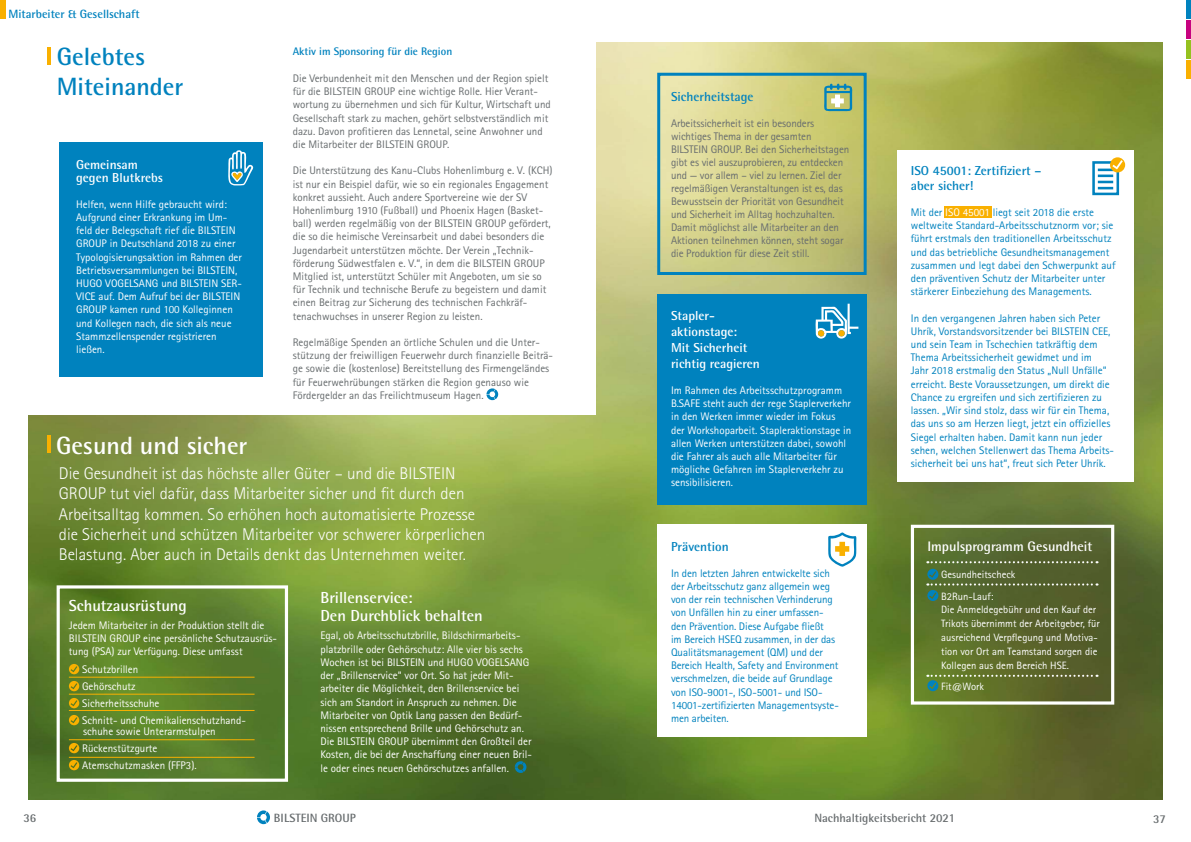
<style>
.page{position:relative;width:1191px;height:842px;background:#fff}
.page>*{position:absolute;margin:0;border:0;box-sizing:border-box;transform-origin:0 0}
.t1{font:700 25px/30px "Rotis Semi Sans Std";color:#0082be}
.t2{font:700 25px "Rotis Semi Sans Std";color:#fff}
.t3{font:300 17px/20.4px "Rotis Sans Serif Std";color:#fff}
.t4{font:700 16px/18px "Rotis Semi Sans Std";color:#fff}
.t5{font:700 13.8px "Rotis Semi Sans Std";color:#fff}
.t6{font:700 13px/16px "Rotis Semi Sans Std";color:#fff}
.t7{font:700 13px/15px "Rotis Semi Sans Std";color:#0082be}
.t8{font:700 12px "Rotis Semi Sans Std";color:#676c6e}
.t9{font:700 12px "Rotis Semi Sans Std";color:#0082be}
.t10{font:11px/13.2px "Rotis Sans Serif Std";color:#676c6e}
.t11{font:11px/13.2px "Rotis Sans Serif Std";color:#fff}
.t12{font:11px/13.2px "Rotis Sans Serif Std";color:#0082be}
.t13{font:700 11px "Rotis Semi Sans Std";color:#0082be}
.t14{font:10.6px/13.8px "Rotis Sans Serif Std";color:#fff}
.s1{color:#fff}
</style>
<div class="page">
<div style="left:1185px;top:0;width:6px;height:19px;background:#0082be"></div>
<div style="left:1185px;top:20px;width:6px;height:19px;background:#c7027f"></div>
<div style="left:1185px;top:40px;width:6px;height:19px;background:#95c11f"></div>
<div style="left:1185px;top:61px;width:6px;height:18px;background:#f9b000"></div>
<svg style="left:257px;top:810px;width:13px;height:14px"></svg>
<img style="left:28px;top:43px;width:1134px;height:756px">
<div style="left:9px;top:31px;width:586px;height:383px;background:#fff"></div>
<svg style="left:515px;top:761px;width:11px;height:12px"></svg>
<div style="left:60px;top:142px;width:203px;height:235px;background:#0082be"></div>
<svg style="left:486px;top:388px;width:12px;height:12px"></svg>
<div style="left:0;top:0;width:5px;height:19px;background:#f9b000"></div>
<hr style="left:47px;top:436px;width:4px;height:17px;background:#f9b000">
<hr style="left:47px;top:48px;width:4px;height:17px;background:#f9b000">
<div style="left:911px;top:525px;width:203px;height:180px;border:3px solid #fff"></div>
<svg style="left:927px;top:569px;width:170px;height:32px;background:#556736"></svg>
<svg style="left:927px;top:675px;width:170px;height:16px;background:#627336"></svg>
<svg style="left:927px;top:561px;width:170px;height:2px"></svg>
<div style="left:896px;top:150px;width:237px;height:332px;background:#fff"></div>
<div style="left:1092px;top:161px;width:27px;height:34px;border:3px solid #0082be"></div>
<svg style="left:1110px;top:157px;width:15px;height:15px"></svg>
<svg style="left:1097px;top:160px;width:25px;height:29px"></svg>
<div style="left:944px;top:207px;width:47px;height:11px;background:#f9b000"></div>
<svg style="left:228px;top:150px;width:25px;height:35px"></svg>
<div style="left:657px;top:525px;width:209px;height:212px;background:#fff"></div>
<svg style="left:828px;top:532px;width:28px;height:35px"></svg>
<div style="left:657px;top:295px;width:209px;height:210px;background:#0082be"></div>
<svg style="left:815px;top:304px;width:43px;height:35px"></svg>
<div style="left:657px;top:73px;width:209px;height:202px;border:3px solid #0082be"></div>
<svg style="left:824px;top:83px;width:28px;height:29px"></svg>
<svg style="left:69px;top:664px;width:10px;height:10px"></svg>
<svg style="left:69px;top:681px;width:10px;height:10px"></svg>
<svg style="left:69px;top:698px;width:10px;height:10px"></svg>
<svg style="left:69px;top:715px;width:10px;height:10px"></svg>
<svg style="left:69px;top:743px;width:10px;height:10px"></svg>
<svg style="left:69px;top:760px;width:10px;height:10px"></svg>
<hr style="left:69px;top:677px;width:185px;height:1px;background:#f9b000">
<hr style="left:69px;top:694px;width:185px;height:1px;background:#f9b000">
<hr style="left:69px;top:710px;width:185px;height:1px;background:#f9b000">
<hr style="left:69px;top:757px;width:185px;height:1px;background:#f9b000">
<hr style="left:69px;top:739px;width:185px;height:1px;background:#f9b000">
<div style="left:57px;top:585px;width:231px;height:197px;border:3px solid #fff"></div>
<p class="t9" style="left:9px;top:7px;width:133px">Mitarbeiter &amp; Gesellschaft</p>
<h1 class="t1" style="left:57px;top:41px;width:128px">Gelebtes<br>Miteinander</h1>
<p class="t6" style="left:76px;top:157px;width:88px;line-height:13px">Gemeinsam gegen Blutkrebs</p>
<p class="t11" style="left:76px;top:197px;width:167px">Helfen, wenn Hilfe gebraucht wird:<br>Aufgrund einer Erkrankung im Um&shy;feld der Belegschaft rief die BILSTEIN GROUP in Deutschland 2018 zu einer Typologisierungsaktion im Rahmen der Betriebsversammlungen bei BILSTEIN, HUGO VOGELSANG und BILSTEIN SER-VICE auf. Dem Aufruf bei der BILSTEIN GROUP kamen rund 100 Kolleginnen und Kollegen nach, die sich als neue Stammzellenspender registrieren ließen.</p>
<p class="t13" style="left:293px;top:45px;width:161px">Aktiv im Sponsoring für die Region</p>
<p class="t10" style="left:293px;top:71px;width:260px">Die Verbundenheit mit den Menschen und der Region spielt für die BILSTEIN GROUP eine wichtige Rolle. Hier Verant&shy;wortung zu übernehmen und sich für Kultur, Wirtschaft und Gesellschaft stark zu machen, gehört selbstverständlich mit dazu. Davon profitieren das Lennetal, seine Anwohner und die Mitarbeiter der BILSTEIN GROUP.</p>
<p class="t10" style="left:293px;top:164px;width:261px">Die Unterstützung des Kanu-Clubs Hohenlimburg e. V. (KCH) ist nur ein Beispiel dafür, wie so ein regionales Engagement konkret aussieht. Auch andere Sportvereine wie der SV Hohenlimburg 1910 (Fußball) und Phoenix Hagen (Basket&shy;ball) werden regelmäßig von der BILSTEIN GROUP gefördert, die so die heimische Vereinsarbeit und dabei besonders die Jugendarbeit unterstützen möchte. Der Verein „Technik&shy;förderung Südwestfalen e. V.“, in dem die BILSTEIN GROUP Mitglied ist, unterstützt Schüler mit Angeboten, um sie so für Technik und technische Berufe zu begeistern und damit einen Beitrag zur Sicherung des technischen Fachkräf&shy;tenachwuchses in unserer Region zu leisten.</p>
<p class="t10" style="left:293px;top:335px;width:262px">Regelmäßige Spenden an örtliche Schulen und die Unter&shy;stützung der freiwilligen Feuerwehr durch finanzielle Beiträ&shy;ge sowie die (kostenlose) Bereitstellung des Firmengeländes für Feuerwehrübungen stärken die Region genauso wie Fördergelder an das Freilichtmuseum Hagen.</p>
<h1 class="t2" style="left:56px;top:430px;width:193px">Gesund und sicher</h1>
<p class="t3" style="left:59px;top:463px;width:428px">Die Gesundheit ist das höchste aller Güter – und die BILSTEIN GROUP tut viel dafür, dass Mitarbeiter sicher und fit durch den Arbeitsalltag kommen. So erhöhen hoch automatisierte Prozesse die Sicherheit und schützen Mitarbeiter vor schwerer körperlichen Belastung. Aber auch in Details denkt das Unternehmen weiter.</p>
<h3 class="t4" style="left:69px;top:596px;width:119px">Schutzausrüstung</h3>
<p class="t11" style="left:69px;top:618px;width:210px">Jedem Mitarbeiter in der Produktion stellt die<br>BILSTEIN GROUP eine persönliche Schutzausrüs&shy;tung (PSA) zur Verfügung. Diese umfasst</p>
<p class="t11" style="left:82px;top:660px;width:165px;line-height:17px">Schutzbrillen<br>Gehörschutz<br>Sicherheitsschuhe<br>Schnitt- und Chemikalienschutzhand-</p>
<p class="t11" style="left:82px;top:722px;width:135px;line-height:17px">schuhe sowie Unterarmstulpen<br>Rückenstützgurte<br>Atemschutzmasken (FFP3).</p>
<h3 class="t4" style="left:320px;top:589px;width:164px">Brillenservice:<br>Den Durchblick behalten</h3>
<p class="t11" style="left:320px;top:629px;width:213px">Egal, ob Arbeitsschutzbrille, Bildschirmarbeits&shy;platzbrille oder Gehörschutz: Alle vier bis sechs Wochen ist bei BILSTEIN und HUGO VOGELSANG der „Brillenservice“ vor Ort. So hat jeder Mit&shy;arbeiter die Möglichkeit, den Brillenservice bei sich am Standort in Anspruch zu nehmen. Die Mitarbeiter von Optik Lang passen den Bedürf&shy;nissen entsprechend Brille und Gehörschutz an.<br>Die BILSTEIN GROUP übernimmt den Großteil der Kosten, die bei der Anschaffung einer neuen Bril&shy;le oder eines neuen Gehörschutzes anfallen.</p>
<p class="t7" style="left:671px;top:89px;width:84px">Sicherheitstage</p>
<p class="t10" style="left:671px;top:117px;width:180px">Arbeitssicherheit ist ein besonders wichtiges Thema in der gesamten BILSTEIN GROUP. Bei den Sicherheitstagen gibt es viel auszuprobieren, zu entdecken und — vor allem – viel zu lernen. Ziel der regelmäßigen Veranstaltungen ist es, das Bewusstsein der Priorität von Gesundheit und Sicherheit im Alltag hochzuhalten.<br>Damit möglichst alle Mitarbeiter an den Aktionen teilnehmen können, steht sogar die Produktion für diese Zeit still.</p>
<p class="t6" style="left:671px;top:307px;width:90px">Stapler&shy;aktionstage:<br>Mit Sicherheit richtig reagieren</p>
<p class="t11" style="left:671px;top:384px;width:182px">Im Rahmen des Arbeitsschutzprogramm B.SAFE steht auch der rege Staplerverkehr in den Werken immer wieder im Fokus der Workshoparbeit. Stapleraktionstage in allen Werken unterstützen dabei, sowohl die Fahrer als auch alle Mitarbeiter für mögliche Gefahren im Staplerverkehr zu sensibilisieren.</p>
<p class="t7" style="left:671px;top:538px;width:59px">Prävention</p>
<p class="t12" style="left:671px;top:566px;width:169px">In den letzten Jahren entwickelte sich der Arbeitsschutz ganz allgemein weg von der rein technischen Verhinderung von Unfällen hin zu einer umfassen&shy;den Prävention. Diese Aufgabe fließt<br>im Bereich HSEQ zusammen, in der das Qualitätsmanagement (QM) und der Bereich Health, Safety and Environment verschmelzen, die beide auf Grundlage von ISO-9001-, ISO-5001- und ISO-14001-zertifizierten Managementsyste&shy;men arbeiten.</p>
<p class="t7" style="left:911px;top:163px;width:132px">ISO 45001: Zertifiziert – aber sicher!</p>
<p class="t12" style="left:911px;top:206px;width:206px">Mit der <span class="s1">ISO 45001</span> liegt seit 2018 die erste weltweite Standard-Arbeitsschutznorm vor; sie führt erstmals den traditionellen Arbeitsschutz und das betriebliche Gesundheitsmanagement zusammen und legt dabei den Schwerpunkt auf den präventiven Schutz der Mitarbeiter unter stärkerer Einbeziehung des Managements.</p>
<p class="t12" style="left:911px;top:311px;width:205px">In den vergangenen Jahren haben sich Peter Uhrík, Vorstandsvorsitzender bei BILSTEIN CEE, und sein Team in Tschechien tatkräftig dem Thema Arbeitssicherheit gewidmet und im<br>Jahr 2018 erstmalig den Status „Null Unfälle“ erreicht. Beste Voraussetzungen, um direkt die Chance zu ergreifen und sich zertifizieren zu lassen. „Wir sind stolz, dass wir für ein Thema, das uns so am Herzen liegt, jetzt ein offizielles Siegel erhalten haben. Damit kann nun jeder sehen, welchen Stellenwert das Thema Arbeits&shy;sicherheit bei uns hat“, freut sich Peter Uhrík.</p>
<p class="t5" style="left:927px;top:538px;width:166px">Impulsprogramm Gesundheit</p>
<p class="t14" style="left:941px;top:564px;width:76px;line-height:21.2px">Gesundheitscheck<br>B2Run-Lauf:</p>
<p class="t14" style="left:941px;top:603px;width:160px">Die Anmeldegebühr und den Kauf der Trikots übernimmt der Arbeitgeber, für ausreichend Verpflegung und Motiva&shy;tion vor Ort am Teamstand sorgen die Kollegen aus dem Bereich HSE.</p>
<p class="t14" style="left:941px;top:679px;width:44px">Fit@Work</p>
<p class="t8" style="left:23px;top:810px;width:14px">36</p>
<p class="t8" style="left:274px;top:810px;width:83px">BILSTEIN GROUP</p>
<p class="t8" style="left:814px;top:811px;width:142px">Nachhaltigkeitsbericht 2021</p>
<p class="t8" style="left:1153px;top:811px;width:14px">37</p>
</div>
